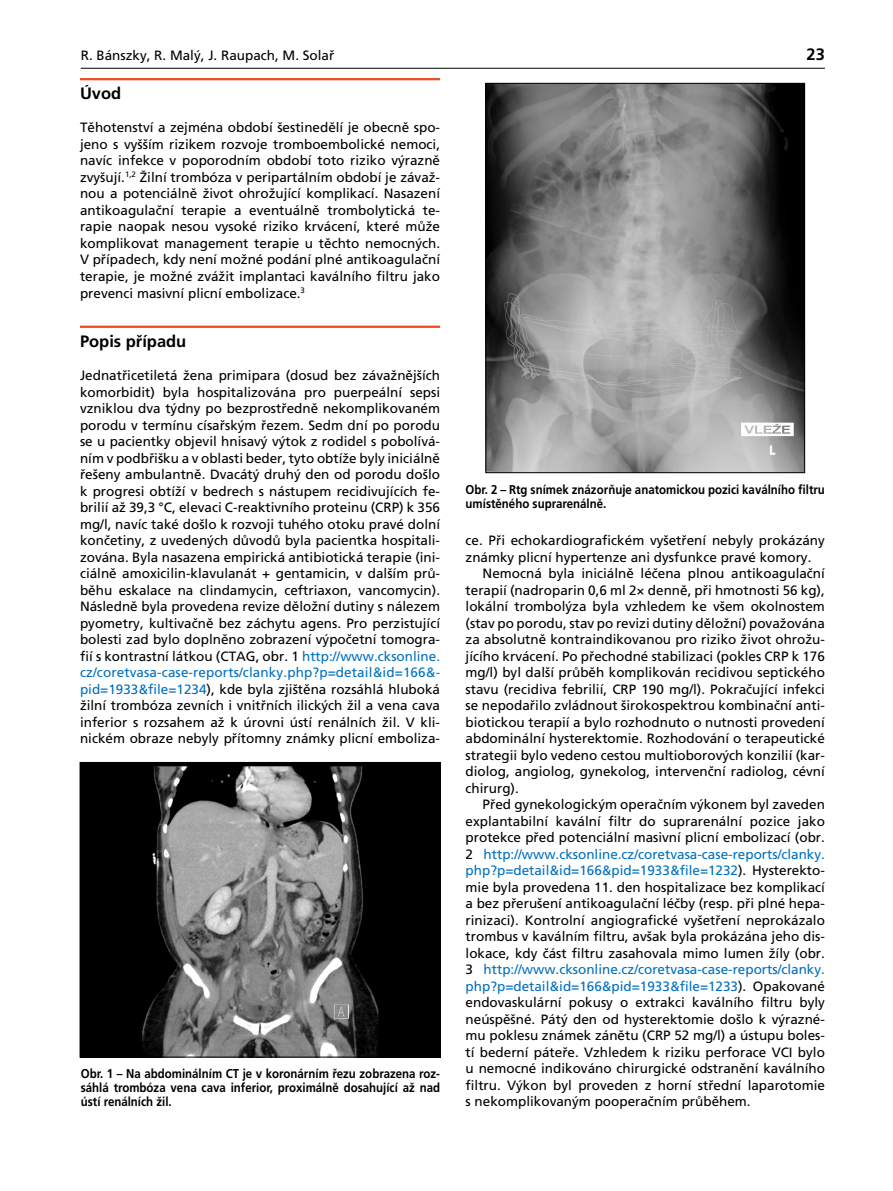
<style>
.page{position:relative;width:893px;height:1191px;background:#fff}
.page>*{position:absolute;margin:0;border:0;box-sizing:border-box;transform-origin:0 0}
.t1{font:700 16.5px "Frutiger CE";color:#000}
.t2{font:13.5px/16.5px "Frutiger CE";color:#000;text-align:justify}
.t3{font:13.5px "Frutiger CE";color:#0070c0}
.t4{font:700 12.75px/14.2px "Frutiger CE";color:#000;text-align:justify;scale:.9 1}
.s1{color:#0070c0}
.s2{color:#000}
</style>
<div class="page">
<hr style="left:81px;top:68px;width:744px;height:1px;background:#000">
<hr style="left:80px;top:78px;width:360px;height:2px;background:#ef4925">
<hr style="left:80px;top:326px;width:360px;height:2px;background:#ef4925">
<img style="left:82px;top:764px;width:356px;height:291px">
<div style="left:80px;top:762px;width:360px;height:295px;border:1px solid #000"></div>
<img style="left:488px;top:85px;width:315px;height:386px">
<div style="left:486px;top:83px;width:319px;height:390px;border:1px solid #000"></div>
<p class="t2" style="left:81px;top:47px;width:255px">R. Bánszky, R. Malý, J. Raupach, M. Solař</p>
<p class="t1" style="left:807px;top:44px;width:20px">23</p>
<p class="t1" style="left:80px;top:84px;width:43px">Úvod</p>
<p class="t2" style="left:80px;top:119px;width:362px">Těhotenství a zejména období šestinedělí je obecně spo&shy;jeno s vyšším rizikem rozvoje tromboembolické nemoci, navíc infekce v poporodním období toto riziko výrazně zvyšují.<sup>1,2</sup> Žilní trombóza v peripartálním období je závaž&shy;nou a potenciálně život ohrožující komplikací. Nasazení antikoagulační terapie a eventuálně trombolytická te&shy;rapie naopak nesou vysoké riziko krvácení, které může komplikovat management terapie u těchto nemocných.<br>V případech, kdy není možné podání plné antikoagulační terapie, je možné zvážit implantaci kaválního filtru jako prevenci masivní plicní embolizace.<sup>3</sup></p>
<p class="t1" style="left:80px;top:332px;width:108px">Popis případu</p>
<p class="t2" style="left:80px;top:367px;width:362px">Jednatřicetiletá žena primipara (dosud bez závažnějších komorbidit) byla hospitalizována pro puerpeální sepsi vzniklou dva týdny po bezprostředně nekomplikovaném porodu v termínu císařským řezem. Sedm dní po porodu se u pacientky objevil hnisavý výtok z rodidel s pobolívá&shy;ním v podbřišku a v oblasti beder, tyto obtíže byly iniciálně řešeny ambulantně. Dvacátý druhý den od porodu došlo k progresi obtíží v bedrech s nástupem recidivujících fe&shy;brilií až 39,3 °C, elevaci C-reaktivního proteinu (CRP) k 356 mg/l, navíc také došlo k rozvoji tuhého otoku pravé dolní končetiny, z uvedených důvodů byla pacientka hospitali&shy;zována. Byla nasazena empirická antibiotická terapie (ini&shy;ciálně amoxicilin-klavulanát + gentamicin, v dalším prů&shy;běhu eskalace na clindamycin, ceftriaxon, vancomycin).<br>Následně byla provedena revize děložní dutiny s nálezem pyometry, kultivačně bez záchytu agens. Pro perzistující bolesti zad bylo doplněno zobrazení výpočetní tomogra&shy;fií s kontrastní látkou (CTAG, obr. 1 <span class="s1">http://www.cksonline. cz/coretvasa-case-reports/clanky.php?p=detail&amp;id=166&amp;- pid=1933&amp;file=1234</span>), kde byla zjištěna rozsáhlá hluboká žilní trombóza zevních i vnitřních ilických žil a vena cava inferior s rozsahem až k úrovni ústí renálních žil. V kli&shy;nickém obraze nebyly přítomny známky plicní emboliza-</p>
<p class="t4" style="left:81px;top:1066px;width:401px">Obr. 1 – Na abdominálním CT je v koronárním řezu zobrazena roz&shy;sáhlá trombóza vena cava inferior, proximálně dosahující až nad ústí renálních žil.</p>
<p class="t4" style="left:466px;top:482px;width:401px">Obr. 2 – Rtg snímek znázorňuje anatomickou pozici kaválního filtru umístěného suprarenálně.</p>
<p class="t2" style="left:466px;top:532px;width:361px">ce. Při echokardiografickém vyšetření nebyly prokázány</p>
<p class="t2" style="left:466px;top:548px;width:347px">známky plicní hypertenze ani dysfunkce pravé komory.</p>
<p class="t2" style="left:483px;top:565px;width:344px">Nemocná byla iniciálně léčena plnou antikoagulační</p>
<p class="t2" style="left:466px;top:581px;width:361px">terapií (nadroparin 0,6 ml 2× denně, při hmotnosti 56 kg),</p>
<p class="t2" style="left:466px;top:598px;width:361px">lokální trombolýza byla vzhledem ke všem okolnostem</p>
<p class="t2" style="left:466px;top:614px;width:361px">(stav po porodu, stav po revizi dutiny děložní) považována</p>
<p class="t2" style="left:466px;top:631px;width:361px">za absolutně kontraindikovanou pro riziko život ohrožu-</p>
<p class="t2" style="left:466px;top:647px;width:361px">jícího krvácení. Po přechodné stabilizaci (pokles CRP k 176</p>
<p class="t2" style="left:466px;top:664px;width:361px">mg/l) byl další průběh komplikován recidivou septického</p>
<p class="t2" style="left:466px;top:680px;width:361px">stavu (recidiva febrilií, CRP 190 mg/l). Pokračující infekci</p>
<p class="t2" style="left:466px;top:697px;width:361px">se nepodařilo zvládnout širokospektrou kombinační anti-</p>
<p class="t2" style="left:466px;top:713px;width:361px">biotickou terapií a bylo rozhodnuto o nutnosti provedení</p>
<p class="t2" style="left:466px;top:730px;width:361px">abdominální hysterektomie. Rozhodování o terapeutické</p>
<p class="t2" style="left:466px;top:746px;width:361px">strategii bylo vedeno cestou multioborových konzilií (kar-</p>
<p class="t2" style="left:466px;top:763px;width:361px">diolog, angiolog, gynekolog, intervenční radiolog, cévní</p>
<p class="t2" style="left:466px;top:779px;width:55px">chirurg).</p>
<p class="t2" style="left:483px;top:796px;width:344px">Před gynekologickým operačním výkonem byl zaveden</p>
<p class="t2" style="left:466px;top:812px;width:361px">explantabilní kavální filtr do suprarenální pozice jako</p>
<p class="t2" style="left:466px;top:829px;width:361px">protekce před potenciální masivní plicní embolizací (obr.</p>
<p class="t3" style="left:466px;top:846px;width:361px"><span class="s2">2</span> http://www.cksonline.cz/coretvasa-case-reports/clanky.</p>
<p class="t3" style="left:466px;top:862px;width:361px">php?p=detail&amp;id=166&amp;pid=1933&amp;file=1232<span class="s2">). Hysterekto-</span></p>
<p class="t2" style="left:466px;top:878px;width:361px">mie byla provedena 11. den hospitalizace bez komplikací</p>
<p class="t2" style="left:466px;top:895px;width:361px">a bez přerušení antikoagulační léčby (resp. při plné hepa-</p>
<p class="t2" style="left:466px;top:911px;width:361px">rinizaci). Kontrolní angiografické vyšetření neprokázalo</p>
<p class="t2" style="left:466px;top:928px;width:361px">trombus v kaválním filtru, avšak byla prokázána jeho dis-</p>
<p class="t2" style="left:466px;top:944px;width:361px">lokace, kdy část filtru zasahovala mimo lumen žíly (obr.</p>
<p class="t3" style="left:466px;top:961px;width:361px"><span class="s2">3</span> http://www.cksonline.cz/coretvasa-case-reports/clanky.</p>
<p class="t3" style="left:466px;top:978px;width:361px">php?p=detail&amp;id=166&amp;pid=1933&amp;file=1233<span class="s2">). Opakované</span></p>
<p class="t2" style="left:466px;top:994px;width:361px">endovaskulární pokusy o extrakci kaválního filtru byly</p>
<p class="t2" style="left:466px;top:1010px;width:361px">neúspěšné. Pátý den od hysterektomie došlo k výrazné-</p>
<p class="t2" style="left:466px;top:1027px;width:361px">mu poklesu známek zánětu (CRP 52 mg/l) a ústupu boles-</p>
<p class="t2" style="left:466px;top:1043px;width:361px">tí bederní páteře. Vzhledem k riziku perforace VCI bylo</p>
<p class="t2" style="left:466px;top:1060px;width:361px">u nemocné indikováno chirurgické odstranění kaválního</p>
<p class="t2" style="left:466px;top:1076px;width:361px">filtru. Výkon byl proveden z horní střední laparotomie</p>
<p class="t2" style="left:466px;top:1093px;width:287px">s nekomplikovaným pooperačním průběhem.</p>
</div>
